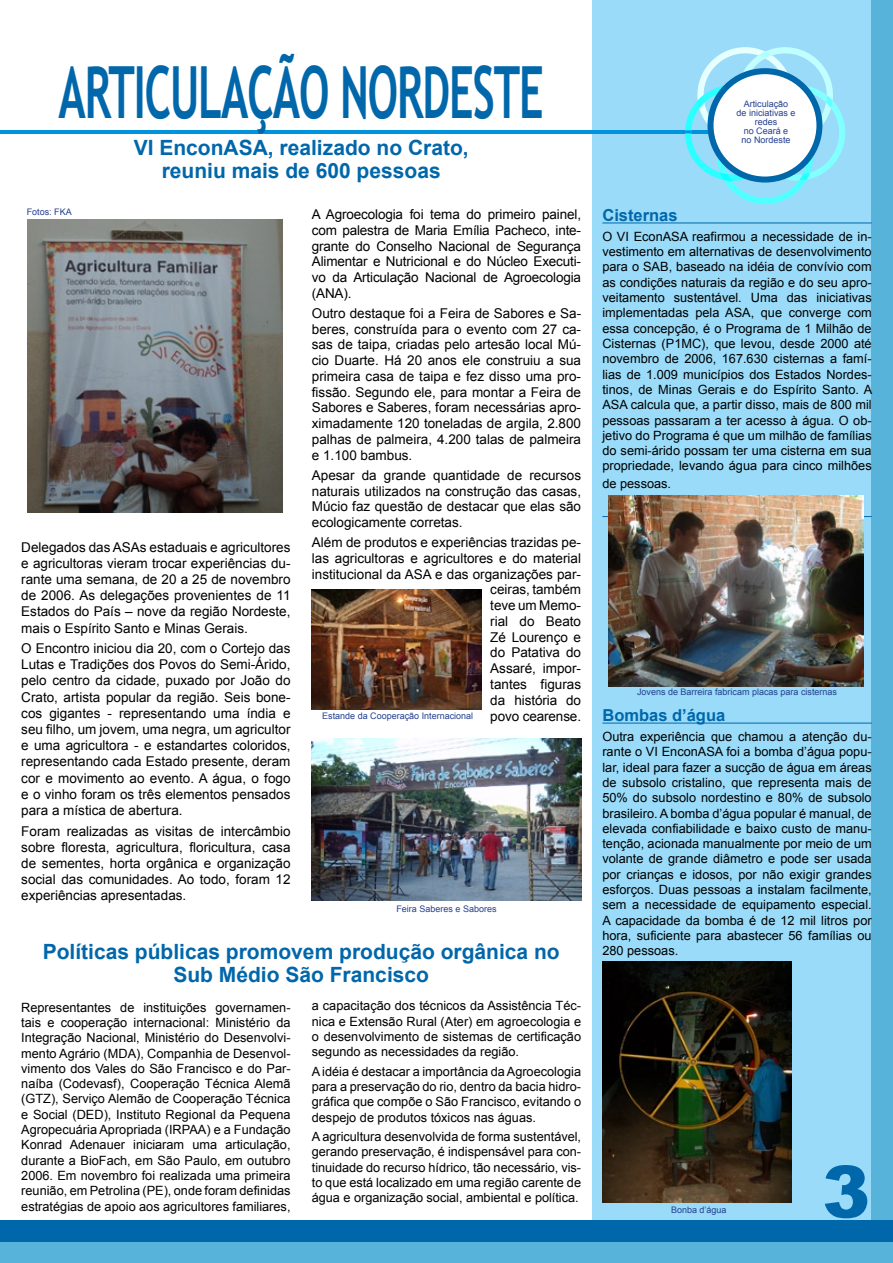
<style>
.page{position:relative;width:893px;height:1263px;background:#99dbf9}
.page>*{position:absolute;margin:0;border:0;box-sizing:border-box;transform-origin:0 0}
.t1{font:700 72px "Trebuchet MS";letter-spacing:-.025em;color:#0067aa;scale:.6 1}
.t2{font:900 72px "Arial";color:#0067aa}
.t3{font:700 21px/22.5px "Arial";color:#0067aa;text-align:center}
.t4{font:700 16.5px "Arial";color:#0067aa}
.t5{font:13.5px/16.2px "Arial";color:#000;text-align:justify}
.t6{font:12.75px/15.3px "Arial";color:#000;text-align:justify}
.t7{font:9px/9px "Arial";color:#25408f;text-align:center}
</style>
<div class="page">
<div style="left:0;top:0;width:591px;height:1042px;background:#fff"></div>
<div style="left:872px;top:0;width:21px;height:1263px;background:#58b3db"></div>
<div style="left:0;top:1242px;width:893px;height:21px;background:#58b3db"></div>
<div style="left:0;top:1220px;width:893px;height:22px;background:#0067aa"></div>
<div style="left:0;top:805px;width:591px;height:415px;background:#fff"></div>
<hr style="left:0;top:130px;width:753px;height:3px;background:#0093dd">
<svg style="left:685px;top:47px;width:160px;height:157px"></svg>
<hr style="left:602px;top:223px;width:270px;height:1px;background:#0067aa">
<hr style="left:602px;top:516px;width:270px;height:1px;background:#0067aa">
<hr style="left:602px;top:723px;width:270px;height:1px;background:#0067aa">
<img style="left:312px;top:739px;width:269px;height:161px">
<img style="left:27px;top:219px;width:255px;height:294px">
<img style="left:312px;top:590px;width:170px;height:119px">
<div style="left:710px;top:71px;width:109px;height:109px;background:#fff;border-radius:50%"></div>
<div style="left:707px;top:68px;width:115px;height:115px;border:6px solid #0067aa;border-radius:50%"></div>
<img style="left:608px;top:496px;width:256px;height:191px">
<img style="left:602px;top:961px;width:190px;height:242px">
<h1 class="t1" style="left:59px;top:47px;width:810px">ARTICULAÇÃO NORDESTE</h1>
<p class="t7" style="left:736px;top:100px;width:61px">Articulação<br>de iniciativas e redes<br>no Ceará e<br>no Nordeste</p>
<h2 class="t3" style="left:134px;top:137px;width:336px">VI EnconASA, realizado no Crato, reuniu mais de 600 pessoas</h2>
<p class="t5" style="left:312px;top:207px;width:271px;line-height:15.8px">A Agroecologia foi tema do primeiro painel, com palestra de Maria Emília Pacheco, inte&shy;grante do Conselho Nacional de Segurança Alimentar e Nutricional e do Núcleo Executi&shy;vo da Articulação Nacional de Agroecologia (ANA).</p>
<p class="t5" style="left:312px;top:305px;width:271px;line-height:15.8px">Outro destaque foi a Feira de Sabores e Sa&shy;beres, construída para o evento com 27 ca&shy;sas de taipa, criadas pelo artesão local Mú&shy;cio Duarte. Há 20 anos ele construiu a sua primeira casa de taipa e fez disso uma pro&shy;fissão. Segundo ele, para montar a Feira de Sabores e Saberes, foram necessárias apro&shy;ximadamente 120 toneladas de argila, 2.800 palhas de palmeira, 4.200 talas de palmeira e 1.100 bambus.</p>
<p class="t5" style="left:312px;top:467px;width:271px;line-height:15.8px">Apesar da grande quantidade de recursos naturais utilizados na construção das casas, Múcio faz questão de destacar que elas são ecologicamente corretas.</p>
<p class="t5" style="left:312px;top:534px;width:271px;text-align:right">Além de produtos e experiências trazidas pe&shy;las agricultoras e agricultores e do material institucional da ASA e das organizações par&shy;ceiras, também<br>teve um Memo-<br>rial do Beato<br>Zé Lourenço e<br>do Patativa do<br>Assaré, impor-<br>tantes figuras<br>da história do<br>povo cearense.</p>
<p class="t7" style="left:27px;top:208px;width:47px">Fotos: FKA</p>
<p class="t4" style="left:602px;top:205px;width:77px">Cisternas</p>
<p class="t6" style="left:602px;top:229px;width:271px">O VI EconASA reafirmou a necessidade de in&shy;vestimento em alternativas de desenvolvimento para o SAB, baseado na idéia de convívio com as condições naturais da região e do seu apro&shy;veitamento sustentável. Uma das iniciativas implementadas pela ASA, que converge com essa concepção, é o Programa de 1 Milhão de Cisternas (P1MC), que levou, desde 2000 até novembro de 2006, 167.630 cisternas a famí&shy;lias de 1.009 municípios dos Estados Nordes&shy;tinos, de Minas Gerais e do Espírito Santo. A ASA calcula que, a partir disso, mais de 800 mil pessoas passaram a ter acesso à água. O ob&shy;jetivo do Programa é que um milhão de famílias do semi-árido possam ter uma cisterna em sua propriedade, levando água para cinco milhões</p>
<p class="t6" style="left:602px;top:476px;width:70px">de pessoas.</p>
<p class="t5" style="left:21px;top:539px;width:271px">Delegados das ASAs estaduais e agricultores e agricultoras vieram trocar experiências du&shy;rante uma semana, de 20 a 25 de novembro de 2006. As delegações provenientes de 11<br>Estados do País – nove da região Nordeste, mais o Espírito Santo e Minas Gerais.</p>
<p class="t5" style="left:21px;top:640px;width:271px">O Encontro iniciou dia 20, com o Cortejo das Lutas e Tradições dos Povos do Semi-Árido, pelo centro da cidade, puxado por João do Crato, artista popular da região. Seis bone&shy;cos gigantes - representando uma índia e seu filho, um jovem, uma negra, um agricultor e uma agricultora - e estandartes coloridos, representando cada Estado presente, deram cor e movimento ao evento. A água, o fogo e o vinho foram os três elementos pensados para a mística de abertura.</p>
<p class="t5" style="left:21px;top:823px;width:271px">Foram realizadas as visitas de intercâmbio sobre floresta, agricultura, floricultura, casa de sementes, horta orgânica e organização social das comunidades. Ao todo, foram 12 experiências apresentadas.</p>
<p class="t7" style="left:637px;top:688px;width:202px">Jovens de Barreira fabricam placas para cisternas</p>
<p class="t4" style="left:602px;top:705px;width:124px">Bombas d’água</p>
<p class="t6" style="left:602px;top:729px;width:271px">Outra experiência que chamou a atenção du&shy;rante o VI EnconASA foi a bomba d’água popu&shy;lar, ideal para fazer a sucção de água em áreas de subsolo cristalino, que representa mais de 50% do subsolo nordestino e 80% de subsolo brasileiro. A bomba d’água popular é manual, de elevada confiabilidade e baixo custo de manu&shy;tenção, acionada manualmente por meio de um volante de grande diâmetro e pode ser usada por crianças e idosos, por não exigir grandes esforços. Duas pessoas a instalam facilmente, sem a necessidade de equipamento especial.<br>A capacidade da bomba é de 12 mil litros por hora, suficiente para abastecer 56 famílias ou</p>
<p class="t7" style="left:322px;top:712px;width:153px">Estande da Cooperação Internacional</p>
<p class="t7" style="left:396px;top:905px;width:102px">Feira Saberes e Sabores</p>
<h2 class="t3" style="left:43px;top:941px;width:518px">Políticas públicas promovem produção orgânica no</h2>
<p class="t6" style="left:602px;top:943px;width:77px">280 pessoas.</p>
<h2 class="t3" style="left:173px;top:964px;width:257px">Sub Médio São Francisco</h2>
<p class="t6" style="left:312px;top:998px;width:271px">a capacitação dos técnicos da Assistência Téc&shy;nica e Extensão Rural (Ater) em agroecologia e o desenvolvimento de sistemas de certificação segundo as necessidades da região.</p>
<p class="t6" style="left:312px;top:1064px;width:271px">A idéia é destacar a importância da Agroecologia para a preservação do rio, dentro da bacia hidro&shy;gráfica que compõe o São Francisco, evitando o despejo de produtos tóxicos nas águas.</p>
<p class="t6" style="left:312px;top:1129px;width:271px">A agricultura desenvolvida de forma sustentável, gerando preservação, é indispensável para con&shy;tinuidade do recurso hídrico, tão necessário, vis&shy;to que está localizado em uma região carente de água e organização social, ambiental e política.</p>
<p class="t6" style="left:21px;top:1000px;width:271px">Representantes de instituições governamen&shy;tais e cooperação internacional: Ministério da Integração Nacional, Ministério do Desenvolvi&shy;mento Agrário (MDA), Companhia de Desenvol&shy;vimento dos Vales do São Francisco e do Par&shy;naíba (Codevasf), Cooperação Técnica Alemã (GTZ), Serviço Alemão de Cooperação Técnica e Social (DED), Instituto Regional da Pequena Agropecuária Apropriada (IRPAA) e a Fundação Konrad Adenauer iniciaram uma articulação, durante a BioFach, em São Paulo, em outubro 2006. Em novembro foi realizada uma primeira reunião, em Petrolina (PE), onde foram definidas estratégias de apoio aos agricultores familiares,</p>
<h1 class="t2" style="left:822px;top:1139px;width:50px">3</h1>
<p class="t7" style="left:671px;top:1205px;width:57px">Bonba d’água</p>
</div>
